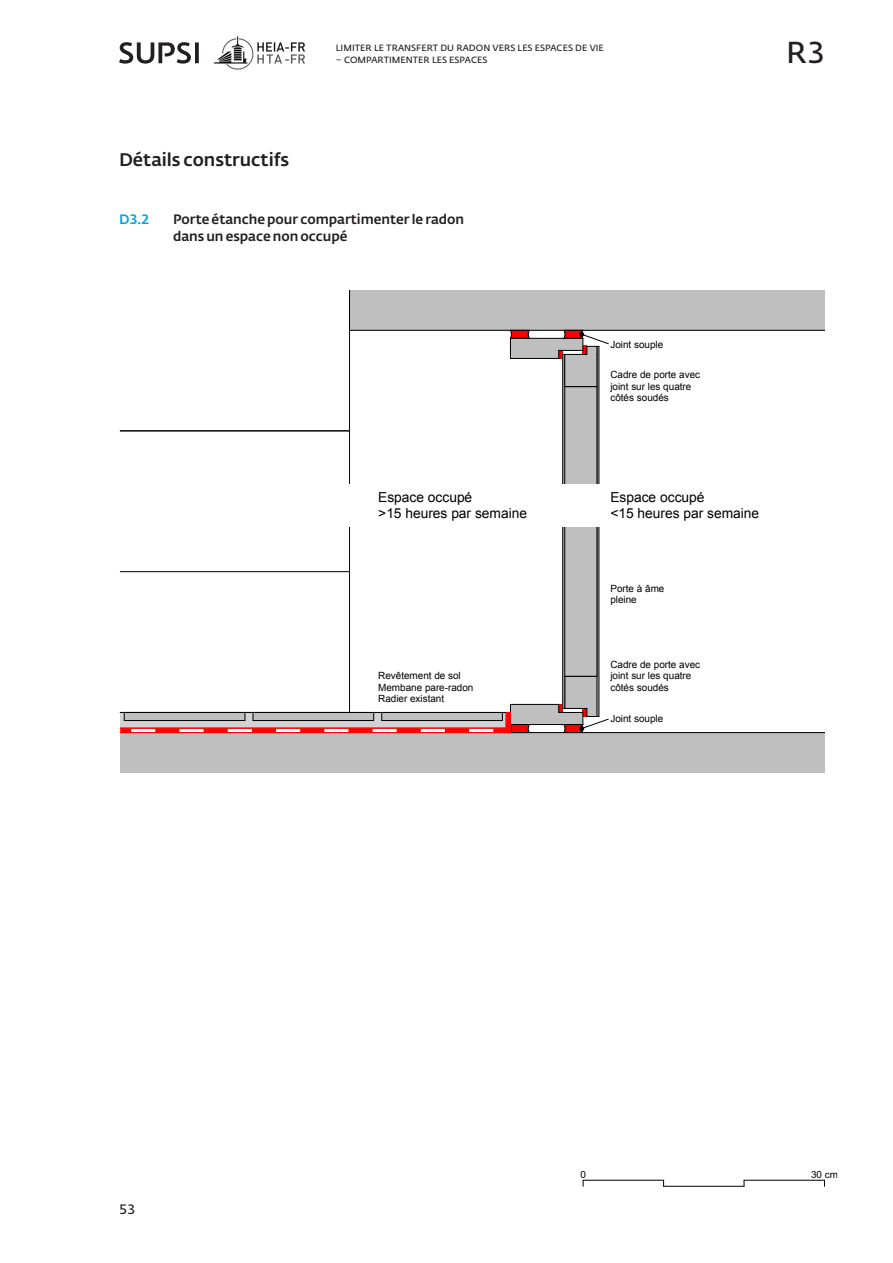
<style>
.page{position:relative;width:893px;height:1263px;background:#fff}
.page>*{position:absolute;margin:0;border:0;box-sizing:border-box;transform-origin:0 0}
.t1{font:600 30px "SUPSI Fedra Sans";color:#231f20}
.Stile_di_paragrafo_1{font:500 18px "SUPSI Fedra Sans";color:#231f20}
.t2{font:13.8px/15.8px "Arial";color:#000}
.Titolo_Testo_Medium{font:500 13.5px "SUPSI Fedra Sans";color:#231f20}
.Titolo_Testo_Medium-2{font:500 13.5px "SUPSI Fedra Sans";color:#00a1e3}
.t3{font:600 13.5px "SUPSI Fedra Sans";color:#231f20}
.t4{font:9.9px/11.4px "Arial";color:#000}
.t5{font:600 9px "SUPSI Fedra Sans";color:#231f20}
</style>
<div class="page">
<svg style="left:195px;top:42px;width:4px;height:21px"></svg>
<svg style="left:119px;top:42px;width:72px;height:22px"></svg>
<img style="left:213px;top:36px;width:92px;height:34px">
<div style="left:120px;top:712px;width:386px;height:16px;background:#d2d2d2"></div>
<hr style="left:120px;top:712px;width:386px;height:1px;background:#000">
<div style="left:120px;top:732px;width:705px;height:41px;background:#bfbfbf"></div>
<hr style="left:120px;top:732px;width:705px;height:1px;background:#000">
<div style="left:350px;top:290px;width:475px;height:40px;background:#bfbfbf"></div>
<hr style="left:350px;top:330px;width:475px;height:1px;background:#000">
<hr style="left:349px;top:290px;width:1px;height:40px;background:#000">
<div style="left:382px;top:712px;width:120px;height:8px;background:#bfbfbf"></div>
<hr style="left:382px;top:712px;width:120px;height:1px;background:#000">
<hr style="left:382px;top:720px;width:120px;height:1px;background:#000">
<hr style="left:597px;top:346px;width:2px;height:370px;background:#bfbfbf">
<hr style="left:598px;top:346px;width:1px;height:370px;background:#000">
<hr style="left:563px;top:354px;width:2px;height:354px;background:#bfbfbf">
<hr style="left:562px;top:354px;width:1px;height:354px;background:#000">
<div style="left:565px;top:387px;width:32px;height:289px;background:#bfbfbf"></div>
<hr style="left:596px;top:387px;width:1px;height:289px;background:#000">
<hr style="left:564px;top:387px;width:1px;height:289px;background:#000">
<hr style="left:493px;top:728px;width:17px;height:4px;background:#f00">
<svg style="left:445px;top:729px;width:24px;height:3px"></svg>
<hr style="left:397px;top:728px;width:24px;height:4px;background:#f00">
<hr style="left:348px;top:728px;width:25px;height:4px;background:#f00">
<hr style="left:300px;top:728px;width:24px;height:4px;background:#f00">
<hr style="left:252px;top:728px;width:24px;height:4px;background:#f00">
<hr style="left:204px;top:728px;width:24px;height:4px;background:#f00">
<hr style="left:155px;top:728px;width:24px;height:4px;background:#f00">
<svg style="left:120px;top:729px;width:11px;height:3px"></svg>
<hr style="left:120px;top:728px;width:390px;height:1px;background:#f00">
<hr style="left:120px;top:732px;width:390px;height:1px;background:#f00">
<div style="left:253px;top:712px;width:121px;height:8px;background:#bfbfbf"></div>
<hr style="left:253px;top:712px;width:121px;height:1px;background:#000">
<hr style="left:253px;top:720px;width:121px;height:1px;background:#000">
<div style="left:124px;top:712px;width:121px;height:8px;background:#bfbfbf"></div>
<hr style="left:124px;top:720px;width:121px;height:1px;background:#000">
<hr style="left:349px;top:330px;width:1px;height:382px;background:#000">
<hr style="left:120px;top:712px;width:230px;height:1px;background:#000">
<hr style="left:120px;top:571px;width:230px;height:1px;background:#000">
<hr style="left:120px;top:431px;width:230px;height:1px;background:#000">
<div style="left:120px;top:484px;width:705px;height:42px;background:#fff"></div>
<svg style="left:510px;top:330px;width:99px;height:57px"></svg>
<svg style="left:502px;top:676px;width:107px;height:57px"></svg>
<hr style="left:583px;top:1180px;width:81px;height:1px;background:#000">
<hr style="left:664px;top:1186px;width:80px;height:1px;background:#000">
<hr style="left:744px;top:1180px;width:80px;height:1px;background:#000">
<p class="Stile_di_paragrafo_1" style="left:119px;top:146px;width:172px">Détails constructifs</p>
<p class="t5" style="left:336px;top:41px;width:269px">LIMITER LE TRANSFERT DU RADON VERS LES ESPACES DE VIE</p>
<p class="t5" style="left:336px;top:53px;width:153px">– COMPARTIMENTER LES ESPACES</p>
<p class="Titolo_Testo_Medium-2" style="left:119px;top:209px;width:32px">D3.2</p>
<p class="Titolo_Testo_Medium" style="left:173px;top:209px;width:293px">Porte étanche pour compartimenter le radon</p>
<p class="Titolo_Testo_Medium" style="left:173px;top:225px;width:176px">dans un espace non occupé</p>
<h1 class="t1" style="left:786px;top:31px;width:40px">R3</h1>
<p class="t4" style="left:610px;top:339px;width:54px">Joint souple</p>
<p class="t4" style="left:610px;top:369px;width:91px">Cadre de porte avec joint sur les quatre côtés soudés</p>
<p class="t2" style="left:378px;top:489px;width:150px">Espace occupé<br>&gt;15 heures par semaine</p>
<p class="t2" style="left:610px;top:489px;width:150px">Espace occupé<br>&lt;15 heures par semaine</p>
<p class="t4" style="left:378px;top:670px;width:97px">Revêtement de sol<br>Membane pare-radon<br>Radier existant</p>
<p class="t4" style="left:610px;top:583px;width:56px">Porte à âme pleine</p>
<p class="t4" style="left:610px;top:659px;width:91px">Cadre de porte avec joint sur les quatre côtés soudés</p>
<p class="t4" style="left:610px;top:713px;width:54px">Joint souple</p>
<h3 class="t3" style="left:119px;top:1199px;width:18px">53</h3>
<p class="t4" style="left:580px;top:1169px;width:7px">0</p>
<p class="t4" style="left:811px;top:1169px;width:29px">30 cm</p>
</div>
